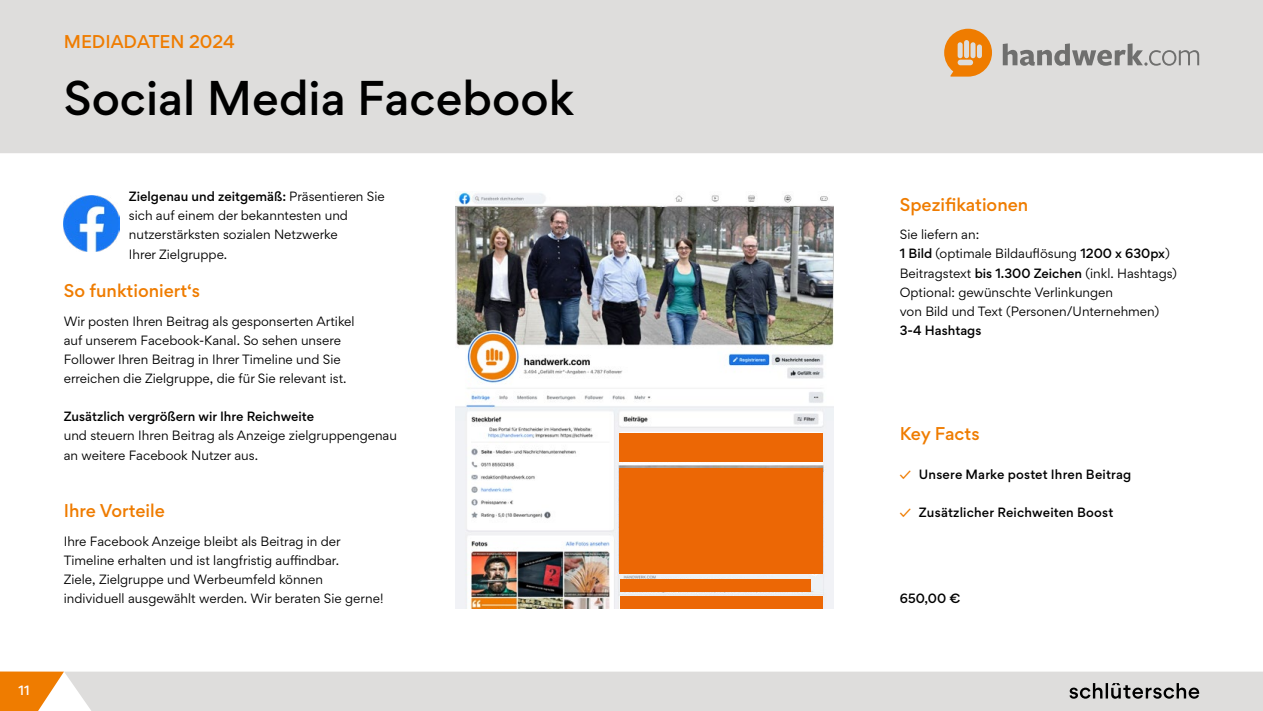
<style>
.page{position:relative;width:1263px;height:711px;background:#fff}
.page>*{position:absolute;margin:0;border:0;box-sizing:border-box;transform-origin:0 0}
.t1{font:500 43.5px "Gordita";color:#000}
.t2{font:500 16.5px "Gordita";color:#ef7c00}
.t3{font:12px/19.2px "Gordita";color:#000}
.t4{font:500 12px "Gordita";color:#000}
.t5{font:500 12px "Gordita";color:#fff}
.s1{font-weight:500}
.s2{color:#ef7c00}
</style>
<div class="page">
<div style="left:0;top:0;width:1263px;height:153px;background:#dedddc"></div>
<div style="left:64px;top:671px;width:1199px;height:39px;background:#dedddc"></div>
<svg style="left:0;top:671px;width:64px;height:39px"></svg>
<svg style="left:1069px;top:682px;width:130px;height:16px"></svg>
<img style="left:64px;top:195px;width:56px;height:56px">
<svg style="left:944px;top:29px;width:48px;height:48px"></svg>
<svg style="left:1003px;top:43px;width:196px;height:23px"></svg>
<img style="left:455px;top:192px;width:379px;height:416px">
<div style="left:619px;top:468px;width:203px;height:105px;background:#ec6705"></div>
<div style="left:619px;top:433px;width:203px;height:29px;background:#ec6705"></div>
<div style="left:620px;top:579px;width:190px;height:12px;background:#ec6705"></div>
<div style="left:620px;top:596px;width:202px;height:12px;background:#ec6705"></div>
<p class="t5" style="left:19px;top:681px;width:13px">11</p>
<h2 class="t2" style="left:64px;top:29px;width:173px">MEDIADATEN 2024</h2>
<h1 class="t1" style="left:64px;top:66px;width:512px">Social Media Facebook</h1>
<p class="t3" style="left:129px;top:186px;width:257px"><span class="s1">Zielgenau und zeitgemäß:</span> Präsentieren Sie sich auf einem der bekanntesten und nutzerstärksten sozialen Netzwerke<br>Ihrer Zielgruppe.</p>
<h2 class="t2" style="left:64px;top:278px;width:138px">So funktioniert‘s</h2>
<p class="t3" style="left:64px;top:311px;width:292px">Wir posten Ihren Beitrag als gesponserten Artikel auf unserem Facebook-Kanal. So sehen unsere Follower Ihren Beitrag in Ihrer Timeline und Sie erreichen die Zielgruppe, die für Sie relevant ist.</p>
<p class="t4" style="left:64px;top:407px;width:252px">Zusätzlich vergrößern wir Ihre Reichweite</p>
<p class="t3" style="left:64px;top:426px;width:335px">und steuern Ihren Beitrag als Anzeige zielgruppengenau an weitere Facebook Nutzer aus.</p>
<h2 class="t2" style="left:64px;top:498px;width:103px">Ihre Vorteile</h2>
<p class="t3" style="left:64px;top:531px;width:321px">Ihre Facebook Anzeige bleibt als Beitrag in der Timeline erhalten und ist langfristig auffindbar.<br>Ziele, Zielgruppe und Werbeumfeld können individuell ausgewählt werden. Wir beraten Sie gerne!</p>
<h2 class="t2" style="left:900px;top:192px;width:130px">Spezifikationen</h2>
<p class="t3" style="left:900px;top:225px;width:278px">Sie liefern an:<br><span class="s1">1 Bild</span> (optimale Bildauflösung <span class="s1">1200 x 630px</span>)<br>Beitragstext <span class="s1">bis 1.300 Zeichen</span> (inkl. Hashtags)<br>Optional: gewünschte Verlinkungen<br>von Bild und Text (Personen/Unternehmen)</p>
<p class="t4" style="left:900px;top:321px;width:83px">3-4 Hashtags</p>
<h2 class="t2" style="left:900px;top:421px;width:81px">Key Facts</h2>
<p class="t4" style="left:900px;top:465px;width:233px"><span class="s2">✓</span> Unsere Marke postet Ihren Beitrag</p>
<p class="t4" style="left:900px;top:503px;width:215px"><span class="s2">✓</span> Zusätzlicher Reichweiten Boost</p>
<p class="t4" style="left:900px;top:589px;width:62px">650,00 €</p>
</div>
